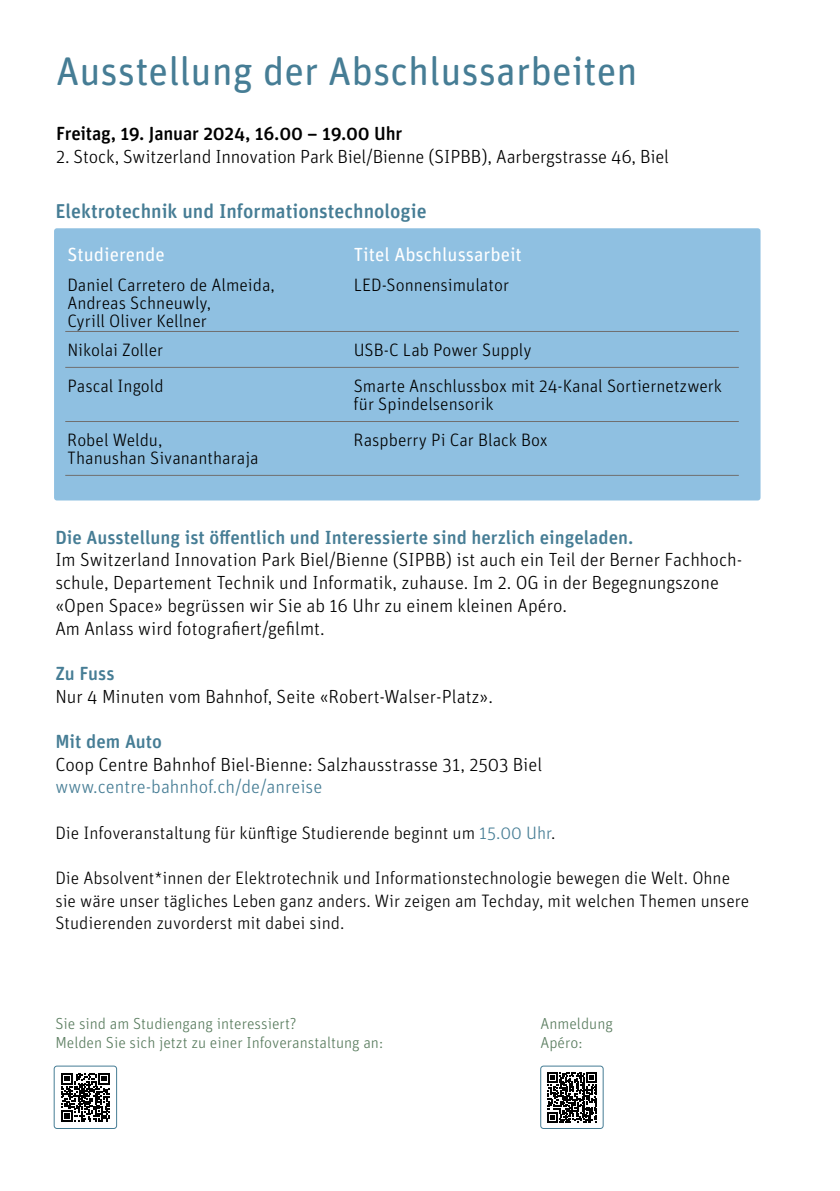
<style>
.page{position:relative;width:840px;height:1191px;background:#fff}
.page>*{position:absolute;margin:0;border:0;box-sizing:border-box;transform-origin:0 0}
.t1{font:40px "Unit Rounded Pro";color:#467d95}
.t2{font:500 20px "Unit Rounded Pro";color:#467d95}
.t3{font:300 19px/22.6px "Unit Rounded Pro";color:#000}
.t4{font:500 19px "Unit Rounded Pro";color:#467d95}
.t5{font:500 19px "Unit Rounded Pro";letter-spacing:-.01em;color:#000}
.t6{font:300 19px "Unit Rounded Pro";color:#467d95}
.t7{font:19px "Unit Rounded Pro";color:#fff}
.t8{font:300 18px/18px "Unit Rounded Pro";color:#000}
.t9{font:300 16px/19.2px "Unit Rounded Pro";color:#587b5d}
.s1{color:#467d95}
</style>
<div class="page">
<svg style="left:547px;top:1072px;width:49px;height:50px"></svg>
<div style="left:540px;top:1066px;width:63px;height:62px;border:1px solid #467d95;border-radius:3px"></div>
<svg style="left:61px;top:1073px;width:49px;height:48px"></svg>
<div style="left:54px;top:1066px;width:63px;height:62px;border:1px solid #467d95;border-radius:3px"></div>
<div style="left:54px;top:228px;width:706px;height:272px;background:#8fc0e1;border-radius:3px"></div>
<hr style="left:65px;top:331px;width:673px;height:1px;background:#706f6f">
<hr style="left:65px;top:367px;width:673px;height:1px;background:#706f6f">
<hr style="left:65px;top:421px;width:673px;height:1px;background:#706f6f">
<hr style="left:65px;top:475px;width:673px;height:1px;background:#706f6f">
<h1 class="t1" style="left:56px;top:44px;width:582px">Ausstellung der Abschlussarbeiten</h1>
<p class="t5" style="left:56px;top:120px;width:347px">Freitag, 19. Januar 2024, 16.00 – 19.00 Uhr</p>
<p class="t3" style="left:56px;top:145px;width:614px">2. Stock, Switzerland Innovation Park Biel/Bienne (SIPBB), Aarbergstrasse 46, Biel</p>
<p class="t2" style="left:55px;top:197px;width:372px">Elektrotechnik und Informationstechnologie</p>
<p class="t7" style="left:67px;top:241px;width:99px">Studierende</p>
<p class="t7" style="left:353px;top:241px;width:170px">Titel Abschlussarbeit</p>
<p class="t8" style="left:67px;top:275px;width:209px">Daniel Carretero de Almeida,</p>
<p class="t8" style="left:353px;top:275px;width:157px">LED-Sonnensimulator</p>
<p class="t8" style="left:67px;top:293px;width:145px">Andreas Schneuwly,<br>Cyrill Oliver Kellner</p>
<p class="t8" style="left:67px;top:340px;width:97px">Nikolai Zoller</p>
<p class="t8" style="left:353px;top:340px;width:179px">USB-C Lab Power Supply</p>
<p class="t8" style="left:67px;top:376px;width:98px">Pascal Ingold</p>
<p class="t8" style="left:353px;top:376px;width:370px">Smarte Anschlussbox mit 24-Kanal Sortiernetzwerk für Spindelsensorik</p>
<p class="t8" style="left:67px;top:430px;width:96px">Robel Weldu,</p>
<p class="t8" style="left:353px;top:430px;width:196px">Raspberry Pi Car Black Box</p>
<p class="t8" style="left:67px;top:448px;width:193px">Thanushan Sivanantharaja</p>
<p class="t4" style="left:55px;top:524px;width:579px">Die Ausstellung ist öffentlich und Interessierte sind herzlich eingeladen.</p>
<p class="t3" style="left:55px;top:548px;width:688px">Im Switzerland Innovation Park Biel/Bienne (SIPBB) ist auch ein Teil der Berner Fachhoch&shy;schule, Departement Technik und Informatik, zuhause. Im 2. OG in der Begegnungszone «Open Space» begrüssen wir Sie ab 16 Uhr zu einem kleinen Apéro.<br>Am Anlass wird fotografiert/gefilmt.</p>
<p class="t4" style="left:55px;top:660px;width:61px">Zu Fuss</p>
<p class="t3" style="left:55px;top:684px;width:439px">Nur 4 Minuten vom Bahnhof, Seite «Robert-Walser-Platz».</p>
<p class="t4" style="left:55px;top:728px;width:108px">Mit dem Auto</p>
<p class="t3" style="left:55px;top:752px;width:488px">Coop Centre Bahnhof Biel-Bienne: Salzhausstrasse 31, 2503 Biel</p>
<p class="t6" style="left:55px;top:774px;width:268px">www.centre-bahnhof.ch/de/anreise</p>
<p class="t8" style="left:55px;top:823px;width:501px">Die Infoveranstaltung für künftige Studierende beginnt um <span class="s1">15.00 Uhr</span>.</p>
<p class="t8" style="left:55px;top:866px;width:695px;line-height:22.6px">Die Absolvent*innen der Elektrotechnik und Informationstechnologie bewegen die Welt. Ohne sie wäre unser tägliches Leben ganz anders. Wir zeigen am Techday, mit welchen Themen unsere<br>Studierenden zuvorderst mit dabei sind.</p>
<p class="t9" style="left:55px;top:1013px;width:329px">Sie sind am Studiengang interessiert?<br>Melden Sie sich jetzt zu einer Infoveranstaltung an:</p>
<p class="t9" style="left:540px;top:1013px;width:74px">Anmeldung<br>Apéro:</p>
</div>
